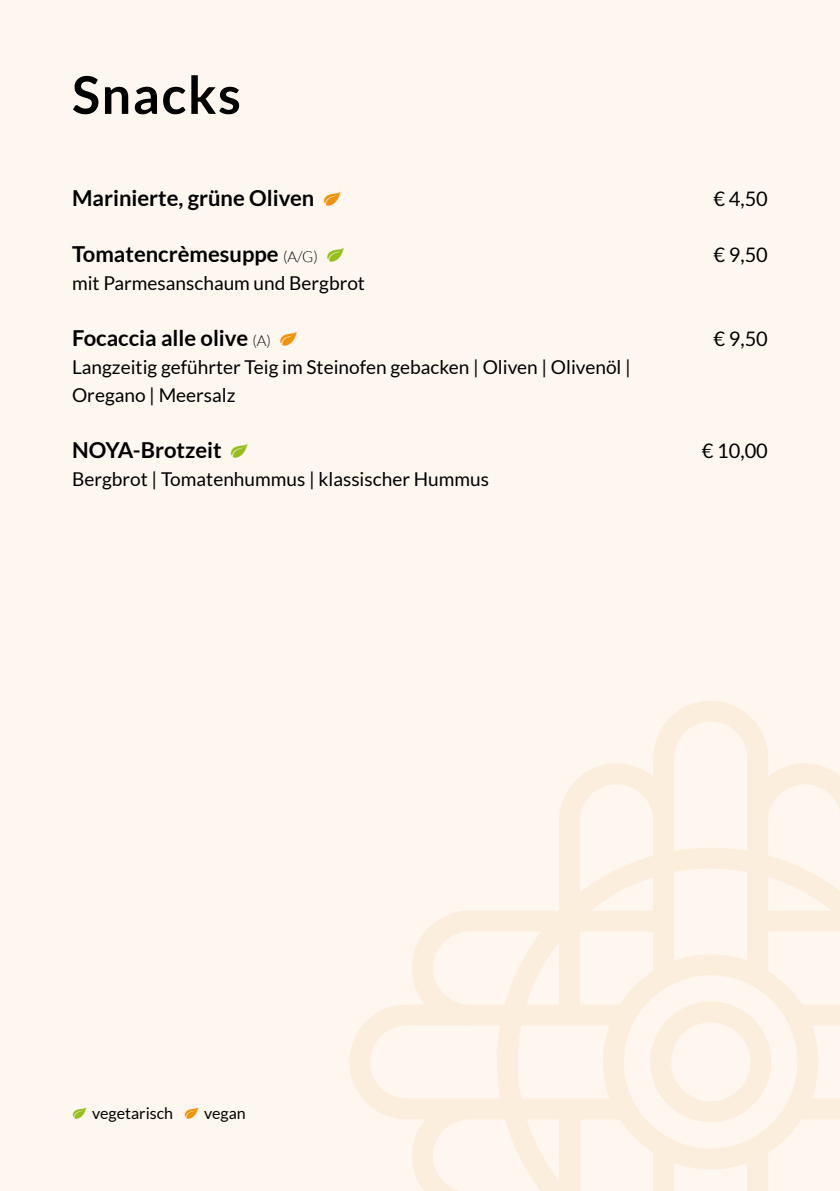
<style>
.page{position:relative;width:840px;height:1191px;background:#fff}
.page>*{position:absolute;margin:0;border:0;box-sizing:border-box;transform-origin:0 0}
.t1{font:700 52px "Lato";letter-spacing:.03em;color:#000}
.t2{font:700 22px "Lato";color:#000}
.t3{font:20px "Lato";color:#000}
.t4{font:19px/28px "Lato";color:#000}
.t5{font:16px "Lato";color:#000}
.s1{font-family:"Leafs";font-weight:400;color:#f0920a}
.s2{font-weight:300;font-size:15px}
.s3{font-family:"Leafs";font-weight:400;color:#95bf1f}
.s4{font-family:"Leafs";font-size:18px;color:#95bf1f}
.s5{font-family:"Leafs";font-size:18px;color:#f0920a}
</style>
<div class="page">
<div style="left:0;top:0;width:839px;height:1191px;background:#fef7ef"></div>
<svg style="left:349px;top:701px;width:490px;height:490px"></svg>
<h1 class="t1" style="left:72px;top:65px;width:170px">Snacks</h1>
<p class="t2" style="left:72px;top:185px;width:271px">Marinierte, grüne Oliven <span class="s1">M</span></p>
<p class="t3" style="left:713px;top:187px;width:56px">€ 4,50</p>
<p class="t2" style="left:72px;top:241px;width:275px">Tomatencrèmesuppe <span class="s2">(A/G)</span> <span class="s3">M</span></p>
<p class="t4" style="left:72px;top:269px;width:294px">mit Parmesanschaum und Bergbrot</p>
<p class="t2" style="left:72px;top:325px;width:228px">Focaccia alle olive <span class="s2">(A)</span> <span class="s1">M</span></p>
<p class="t4" style="left:72px;top:353px;width:560px">Langzeitig geführter Teig im Steinofen gebacken | Oliven | Olivenöl |<br>Oregano | Meersalz</p>
<p class="t2" style="left:72px;top:437px;width:179px">NOYA-Brotzeit <span class="s3">M</span></p>
<p class="t4" style="left:72px;top:465px;width:418px">Bergbrot | Tomatenhummus | klassischer Hummus</p>
<p class="t3" style="left:713px;top:244px;width:56px">€ 9,50</p>
<p class="t3" style="left:713px;top:327px;width:56px">€ 9,50</p>
<p class="t3" style="left:701px;top:439px;width:68px">€ 10,00</p>
<p class="t5" style="left:72px;top:1103px;width:175px"><span class="s4">M</span> vegetarisch <span class="s5">M</span> vegan</p>
</div>
